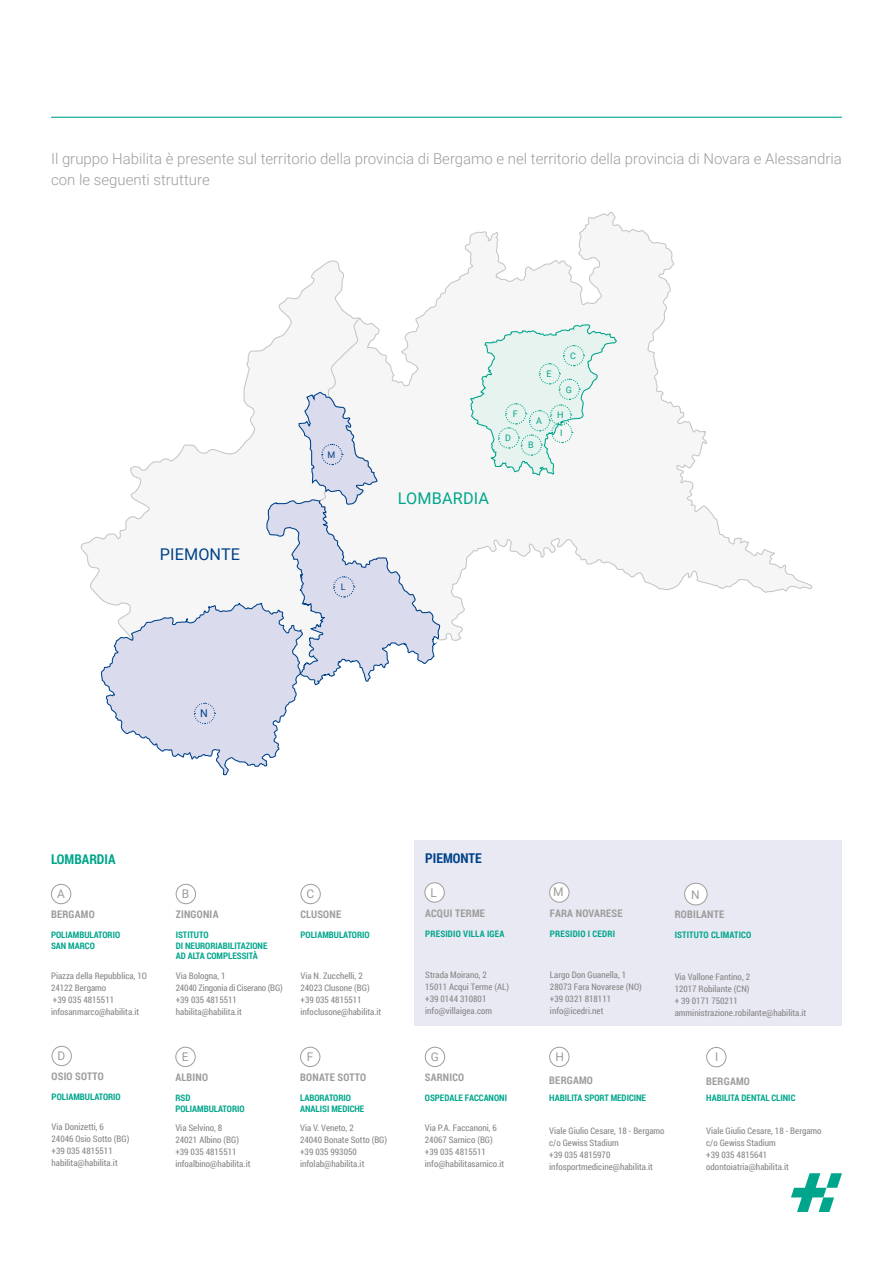
<style>
.page{position:relative;width:893px;height:1263px;background:#fff}
.page>*{position:absolute;margin:0;border:0;box-sizing:border-box;transform-origin:0 0}
.t1{font:16.2px "Roboto";letter-spacing:.01em;color:#00a68b}
.t2{font:16.2px "Roboto";letter-spacing:.01em;color:#004289}
.t3{font:300 15px/20.2px "Roboto";color:#9d9d9c}
.t4{font:700 13.5px "Roboto Condensed";color:#00a68b}
.t5{font:700 13.5px "Roboto Condensed";color:#004289}
.t6{font:12px "Roboto";color:#9d9d9c}
.t7{font:10.8px "Roboto";color:#004289}
.t8{font:700 10.5px "Roboto Condensed";letter-spacing:.02em;color:#9d9d9c}
.t9{font:9px/12px "Roboto Condensed";color:#878787}
.t10{font:700 9px/10.8px "Roboto Condensed";color:#00a68b}
.t11{font:700 9px "Roboto Condensed";letter-spacing:.02em;color:#00a68b}
.t12{font:9px "Roboto";color:#00a68b}
.t13{font:9px "Roboto";color:#004289}
</style>
<div class="page">
<div style="left:51px;top:884px;width:20px;height:20px;border:1px solid #9d9d9c;border-radius:50%"></div>
<div style="left:300px;top:884px;width:21px;height:20px;border:1px solid #9d9d9c;border-radius:50%"></div>
<div style="left:175px;top:1047px;width:21px;height:20px;border:1px solid #9d9d9c;border-radius:50%"></div>
<div style="left:425px;top:1047px;width:20px;height:20px;border:1px solid #9d9d9c;border-radius:50%"></div>
<div style="left:176px;top:884px;width:20px;height:20px;border:1px solid #9d9d9c;border-radius:50%"></div>
<div style="left:52px;top:1046px;width:20px;height:20px;border:1px solid #9d9d9c;border-radius:50%"></div>
<div style="left:300px;top:1047px;width:20px;height:20px;border:1px solid #9d9d9c;border-radius:50%"></div>
<svg style="left:319px;top:212px;width:494px;height:429px"></svg>
<svg style="left:100px;top:391px;width:341px;height:385px"></svg>
<div style="left:549px;top:1047px;width:20px;height:20px;border:1px solid #9d9d9c;border-radius:50%"></div>
<div style="left:706px;top:1047px;width:20px;height:20px;border:1px solid #9d9d9c;border-radius:50%"></div>
<svg style="left:469px;top:317px;width:149px;height:184px"></svg>
<svg style="left:791px;top:1173px;width:51px;height:39px"></svg>
<div style="left:414px;top:840px;width:428px;height:186px;background:#e9e9f4"></div>
<div style="left:550px;top:883px;width:19px;height:19px;background:#fff;border-radius:50%"></div>
<div style="left:549px;top:882px;width:20px;height:20px;border:1px solid #9d9d9c;border-radius:50%"></div>
<div style="left:425px;top:883px;width:19px;height:19px;background:#fff;border-radius:50%"></div>
<div style="left:424px;top:882px;width:21px;height:20px;border:1px solid #9d9d9c;border-radius:50%"></div>
<div style="left:685px;top:883px;width:22px;height:22px;background:#fff;border-radius:50%"></div>
<div style="left:684px;top:883px;width:23px;height:22px;border:1px solid #9d9d9c;border-radius:50%"></div>
<hr style="left:51px;top:117px;width:791px;height:1px;background:#00a68b">
<h2 class="t3" style="left:51px;top:148px;width:792px">Il gruppo Habilita è presente sul territorio della provincia di Bergamo e nel territorio della provincia di Novara e Alessandria con le seguenti strutture</h2>
<h1 class="t2" style="left:160px;top:543px;width:82px">PIEMONTE</h1>
<p class="t7" style="left:200px;top:706px;width:9px">N</p>
<p class="t13" style="left:328px;top:448px;width:9px">M</p>
<p class="t13" style="left:341px;top:581px;width:6px">L</p>
<p class="t12" style="left:513px;top:408px;width:6px">F</p>
<p class="t12" style="left:505px;top:432px;width:7px">D</p>
<p class="t12" style="left:546px;top:367px;width:7px">E</p>
<p class="t12" style="left:570px;top:349px;width:7px">C</p>
<p class="t12" style="left:566px;top:383px;width:8px">G</p>
<p class="t12" style="left:536px;top:414px;width:7px">A</p>
<p class="t12" style="left:528px;top:439px;width:7px">B</p>
<p class="t12" style="left:557px;top:409px;width:8px">H</p>
<p class="t12" style="left:560px;top:426px;width:4px">I</p>
<h1 class="t1" style="left:398px;top:486px;width:93px">LOMBARDIA</h1>
<h3 class="t4" style="left:51px;top:850px;width:66px">LOMBARDIA</h3>
<h3 class="t5" style="left:425px;top:848px;width:58px">PIEMONTE</h3>
<h3 class="t6" style="left:57px;top:885px;width:9px">A</h3>
<h3 class="t6" style="left:306px;top:885px;width:9px">C</h3>
<h3 class="t6" style="left:182px;top:885px;width:9px">B</h3>
<h3 class="t6" style="left:430px;top:884px;width:8px">L</h3>
<h3 class="t6" style="left:553px;top:883px;width:12px">M</h3>
<h3 class="t6" style="left:691px;top:886px;width:10px">N</h3>
<p class="t8" style="left:51px;top:907px;width:45px">BERGAMO</p>
<p class="t10" style="left:51px;top:929px;width:71px">POLIAMBULATORIO<br>SAN MARCO</p>
<p class="t9" style="left:51px;top:969px;width:97px">Piazza della Repubblica, 1O<br>24122 Bergamo<br>+39 035 4815511 infosanmarco@habilita.it</p>
<p class="t8" style="left:176px;top:907px;width:44px">ZINGONIA</p>
<p class="t10" style="left:176px;top:929px;width:93px">ISTITUTO<br>DI NEURORIABILITAZIONE<br>AD ALTA COMPLESSITÀ</p>
<p class="t9" style="left:176px;top:969px;width:109px">Via Bologna, 1<br>24040 Zingonia di Ciserano (BG) +39 035 4815511 habilita@habilita.it</p>
<p class="t8" style="left:300px;top:907px;width:42px">CLUSONE</p>
<p class="t10" style="left:300px;top:929px;width:71px">POLIAMBULATORIO</p>
<p class="t9" style="left:300px;top:969px;width:82px">Via N. Zucchelli, 2<br>24023 Clusone (BG) +39 035 4815511 infoclusone@habilita.it</p>
<p class="t8" style="left:425px;top:906px;width:61px">ACQUI TERME</p>
<p class="t8" style="left:550px;top:906px;width:74px">FARA NOVARESE</p>
<p class="t11" style="left:425px;top:927px;width:81px">PRESIDIO VILLA IGEA</p>
<p class="t9" style="left:425px;top:968px;width:85px">Strada Moirano, 2<br>15011 Acqui Terme (AL) +39 0144 310801 info@villaigea.com</p>
<p class="t11" style="left:550px;top:927px;width:67px">PRESIDIO I CEDRI</p>
<p class="t9" style="left:550px;top:968px;width:93px">Largo Don Guanella, 1<br>28073 Fara Novarese (NO) +39 0321 818111 info@icedri.net</p>
<p class="t8" style="left:675px;top:907px;width:51px">ROBILANTE</p>
<p class="t11" style="left:675px;top:928px;width:78px">ISTITUTO CLIMATICO</p>
<p class="t9" style="left:675px;top:971px;width:133px">Via Vallone Fantino, 2<br>12017 Robilante (CN)<br>+ 39 0171 750211 amministrazione.robilante@habilita.it</p>
<h3 class="t6" style="left:58px;top:1047px;width:9px">D</h3>
<h3 class="t6" style="left:307px;top:1048px;width:8px">F</h3>
<h3 class="t6" style="left:182px;top:1048px;width:8px">E</h3>
<h3 class="t6" style="left:431px;top:1048px;width:10px">G</h3>
<p class="t8" style="left:52px;top:1069px;width:54px">OSIO SOTTO</p>
<p class="t10" style="left:52px;top:1091px;width:71px">POLIAMBULATORIO</p>
<p class="t9" style="left:52px;top:1121px;width:79px">Via Donizetti, 6<br>24046 Osio Sotto (BG) +39 035 4815511 habilita@habilita.it</p>
<p class="t8" style="left:175px;top:1070px;width:34px">ALBINO</p>
<p class="t8" style="left:300px;top:1070px;width:67px">BONATE SOTTO</p>
<p class="t10" style="left:175px;top:1092px;width:71px">RSD<br>POLIAMBULATORIO</p>
<p class="t10" style="left:300px;top:1092px;width:66px">LABORATORIO<br>ANALISI MEDICHE</p>
<p class="t9" style="left:175px;top:1121px;width:77px">Via Selvino, 8<br>24021 Albino (BG) +39 035 4815511 infoalbino@habilita.it</p>
<p class="t9" style="left:300px;top:1121px;width:89px">Via V. Veneto, 2<br>24040 Bonate Sotto (BG) +39 035 993050 infolab@habilita.it</p>
<p class="t8" style="left:425px;top:1070px;width:41px">SARNICO</p>
<p class="t10" style="left:425px;top:1092px;width:84px">OSPEDALE FACCANONI</p>
<p class="t9" style="left:425px;top:1121px;width:81px">Via P.A. Faccanoni, 6<br>24067 Sarnico (BG) +39 035 4815511 info@habilitasarnico.it</p>
<h3 class="t6" style="left:555px;top:1048px;width:10px">H</h3>
<h3 class="t6" style="left:715px;top:1048px;width:5px">I</h3>
<p class="t8" style="left:549px;top:1073px;width:45px">BERGAMO</p>
<p class="t10" style="left:549px;top:1092px;width:98px">HABILITA SPORT MEDICINE</p>
<p class="t9" style="left:549px;top:1124px;width:117px">Viale Giulio Cesare, 18 - Bergamo c/o Gewiss Stadium<br>+39 035 4815970 infosportmedicine@habilita.it</p>
<p class="t8" style="left:706px;top:1073px;width:45px">BERGAMO</p>
<p class="t10" style="left:706px;top:1092px;width:91px">HABILITA DENTAL CLINIC</p>
<p class="t9" style="left:706px;top:1124px;width:117px">Viale Giulio Cesare, 18 - Bergamo c/o Gewiss Stadium<br>+39 035 4815641 odontoiatria@habilita.it</p>
</div>
